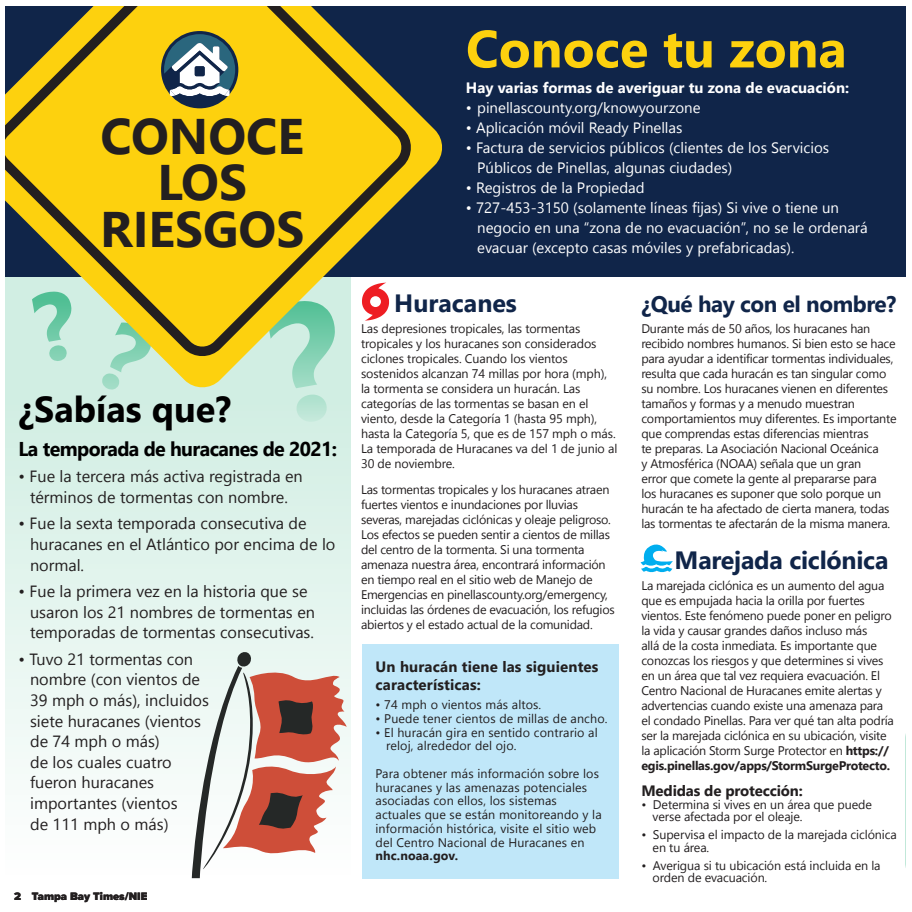
<style>
.page{position:relative;width:912px;height:912px;background:#fff}
.page>*{position:absolute;margin:0;border:0;box-sizing:border-box;transform-origin:0 0}
.t1{font:700 52.5px "Nirmala UI";color:#fdd10e}
.t2{font:700 49.88px/46.4px "Nirmala UI";color:#231f20;text-align:center}
.t3{font:700 36px "Nirmala UI";color:#000}
.t4{font:700 25px "Nirmala UI";letter-spacing:-.01em;color:#102549}
.t5{font:700 22.5px "Nirmala UI";letter-spacing:-.02em;color:#102549}
.t6{font:700 20px "Nirmala UI";letter-spacing:-.03em;color:#000}
.t7{font:16.25px/20.6px "Nirmala UI";color:#231f20}
.t8{font:15px/20px "Nirmala UI";color:#fff}
.t9{font:700 15px "Nirmala UI";color:#fff}
.t10{font:700 15px/17.5px "Nirmala UI";letter-spacing:.01em;color:#231f20}
.t11{font:700 15px "Nirmala UI";letter-spacing:-.01em;color:#231f20}
.t12{font:12.5px/15px "Nirmala UI";letter-spacing:-.02em;color:#231f20}
.t13{font:12.5px/13.8px "Nirmala UI";letter-spacing:.01em;color:#231f20}
.t14{font:900 11.25px "Proxima Nova";color:#231f20}
.s1{font-weight:700}
</style>
<div class="page">
<svg style="left:6px;top:390px;width:345px;height:488px"></svg>
<div style="left:5px;top:7px;width:900px;height:270px;background:#102549"></div>
<div style="left:362px;top:644px;width:257px;height:234px;background:#c0e7f9"></div>
<svg style="left:266px;top:390px;width:69px;height:32px;background:#caebde"></svg>
<svg style="left:5px;top:117px;width:437px;height:273px"></svg>
<svg style="left:5px;top:7px;width:417px;height:360px"></svg>
<svg style="left:905px;top:734px;width:1px;height:134px"></svg>
<svg style="left:362px;top:283px;width:27px;height:38px"></svg>
<div style="left:161px;top:31px;width:77px;height:77px;background:#102549;border-radius:50%"></div>
<svg style="left:164px;top:34px;width:71px;height:74px"></svg>
<svg style="left:192px;top:651px;width:155px;height:227px"></svg>
<svg style="left:640px;top:544px;width:33px;height:28px"></svg>
<h2 class="t2" style="left:100px;top:109px;width:206px">CONOCE<br>LOS<br>RIESGOS</h2>
<h4 class="t3" style="left:19px;top:379px;width:214px">¿Sabías que?</h4>
<p class="t6" style="left:19px;top:432px;width:320px">La temporada de huracanes de 2021:</p>
<p class="t7" style="left:19px;top:465px;width:286px;text-align:center">• Fue la tercera más activa registrada en términos de tormentas con nombre.</p>
<p class="t7" style="left:30px;top:512px;width:307px;text-indent:-12px">• Fue la sexta temporada consecutiva de huracanes en el Atlántico por encima de lo normal.</p>
<p class="t7" style="left:30px;top:580px;width:286px;text-indent:-12px">• Fue la primera vez en la historia que se usaron los 21 nombres de tormentas en temporadas de tormentas consecutivas.</p>
<p class="t7" style="left:30px;top:647px;width:180px;text-indent:-12px">• Tuvo 21 tormentas con nombre (con vientos de<br>39 mph o más), incluidos siete huracanes (vientos de 74 mph o más)<br>de los cuales cuatro fueron huracanes importantes (vientos<br>de 111 mph o más)</p>
<p class="t14" style="left:14px;top:889px;width:135px">2 Tampa Bay Times/NIE</p>
<h3 class="t1" style="left:466px;top:6px;width:382px">Conoce tu zona</h3>
<p class="t9" style="left:466px;top:75px;width:385px">Hay varias formas de averiguar tu zona de evacuación:</p>
<p class="t8" style="left:466px;top:97px;width:236px">• pinellascounty.org/knowyourzone</p>
<p class="t8" style="left:466px;top:117px;width:218px">• Aplicación móvil Ready Pinellas</p>
<p class="t8" style="left:477px;top:137px;width:354px;text-indent:-11px">• Factura de servicios públicos (clientes de los Servicios<br>Públicos de Pinellas, algunas ciudades)</p>
<p class="t8" style="left:466px;top:177px;width:180px">• Registros de la Propiedad</p>
<p class="t8" style="left:477px;top:197px;width:392px;text-indent:-11px">• 727-453-3150 (solamente líneas fijas) Si vive o tiene un negocio en una “zona de no evacuación”, no se le ordenará evacuar (excepto casas móviles y prefabricadas).</p>
<h4 class="t4" style="left:394px;top:283px;width:124px">Huracanes</h4>
<p class="t12" style="left:361px;top:320px;width:258px">Las depresiones tropicales, las tormentas tropicales y los huracanes son considerados ciclones tropicales. Cuando los vientos sostenidos alcanzan 74 millas por hora (mph), la tormenta se considera un huracán. Las categorías de las tormentas se basan en el viento, desde la Categoría 1 (hasta 95 mph), hasta la Categoría 5, que es de 157 mph o más.<br>La temporada de Huracanes va del 1 de junio al 30 de noviembre.</p>
<p class="t12" style="left:361px;top:481px;width:255px">Las tormentas tropicales y los huracanes atraen fuertes vientos e inundaciones por lluvias severas, marejadas ciclónicas y oleaje peligroso.<br>Los efectos se pueden sentir a cientos de millas del centro de la tormenta. Si una tormenta amenaza nuestra área, encontrará información en tiempo real en el sitio web de Manejo de Emergencias en pinellascounty.org/emergency, incluidas las órdenes de evacuación, los refugios abiertos y el estado actual de la comunidad.</p>
<p class="t10" style="left:375px;top:657px;width:224px">Un huracán tiene las siguientes características:</p>
<p class="t13" style="left:375px;top:697px;width:167px">• 74 mph o vientos más altos.</p>
<p class="t13" style="left:375px;top:711px;width:234px">• Puede tener cientos de millas de ancho.</p>
<p class="t13" style="left:386px;top:724px;width:213px;text-indent:-11px">• El huracán gira en sentido contrario al reloj, alrededor del ojo.</p>
<p class="t13" style="left:375px;top:766px;width:228px">Para obtener más información sobre los huracanes y las amenazas potenciales asociadas con ellos, los sistemas actuales que se están monitoreando y la información histórica, visite el sitio web del Centro Nacional de Huracanes en <span class="s1">nhc.noaa.gov.</span></p>
<h4 class="t5" style="left:641px;top:286px;width:256px">¿Qué hay con el nombre?</h4>
<p class="t12" style="left:641px;top:320px;width:257px">Durante más de 50 años, los huracanes han recibido nombres humanos. Si bien esto se hace para ayudar a identificar tormentas individuales, resulta que cada huracán es tan singular como su nombre. Los huracanes vienen en diferentes tamaños y formas y a menudo muestran comportamientos muy diferentes. Es importante que comprendas estas diferencias mientras<br>te preparas. La Asociación Nacional Oceánica<br>y Atmosférica (NOAA) señala que un gran<br>error que comete la gente al prepararse para<br>los huracanes es suponer que solo porque un huracán te ha afectado de cierta manera, todas las tormentas te afectarán de la misma manera.</p>
<h4 class="t4" style="left:674px;top:540px;width:215px">Marejada ciclónica</h4>
<p class="t12" style="left:641px;top:577px;width:254px">La marejada ciclónica es un aumento del agua que es empujada hacia la orilla por fuertes vientos. Este fenómeno puede poner en peligro la vida y causar grandes daños incluso más<br>allá de la costa inmediata. Es importante que conozcas los riesgos y que determines si vives en un área que tal vez requiera evacuación. El Centro Nacional de Huracanes emite alertas y advertencias cuando existe una amenaza para el condado Pinellas. Para ver qué tan alta podría ser la marejada ciclónica en su ubicación, visite la aplicación Storm Surge Protector en <span class="s1">https:// egis.pinellas.gov/apps/StormSurgeProtecto.</span></p>
<p class="t11" style="left:641px;top:778px;width:163px">Medidas de protección:</p>
<p class="t12" style="left:652px;top:797px;width:221px;line-height:12.5px;text-indent:-11px">• Determina si vives en un área que puede verse afectada por el oleaje.</p>
<p class="t12" style="left:652px;top:828px;width:246px;line-height:12.5px;text-indent:-11px">• Supervisa el impacto de la marejada ciclónica en tu área.</p>
<p class="t12" style="left:652px;top:858px;width:229px;line-height:12.5px;text-indent:-11px">• Averigua si tu ubicación está incluida en la orden de evacuación.</p>
</div>
